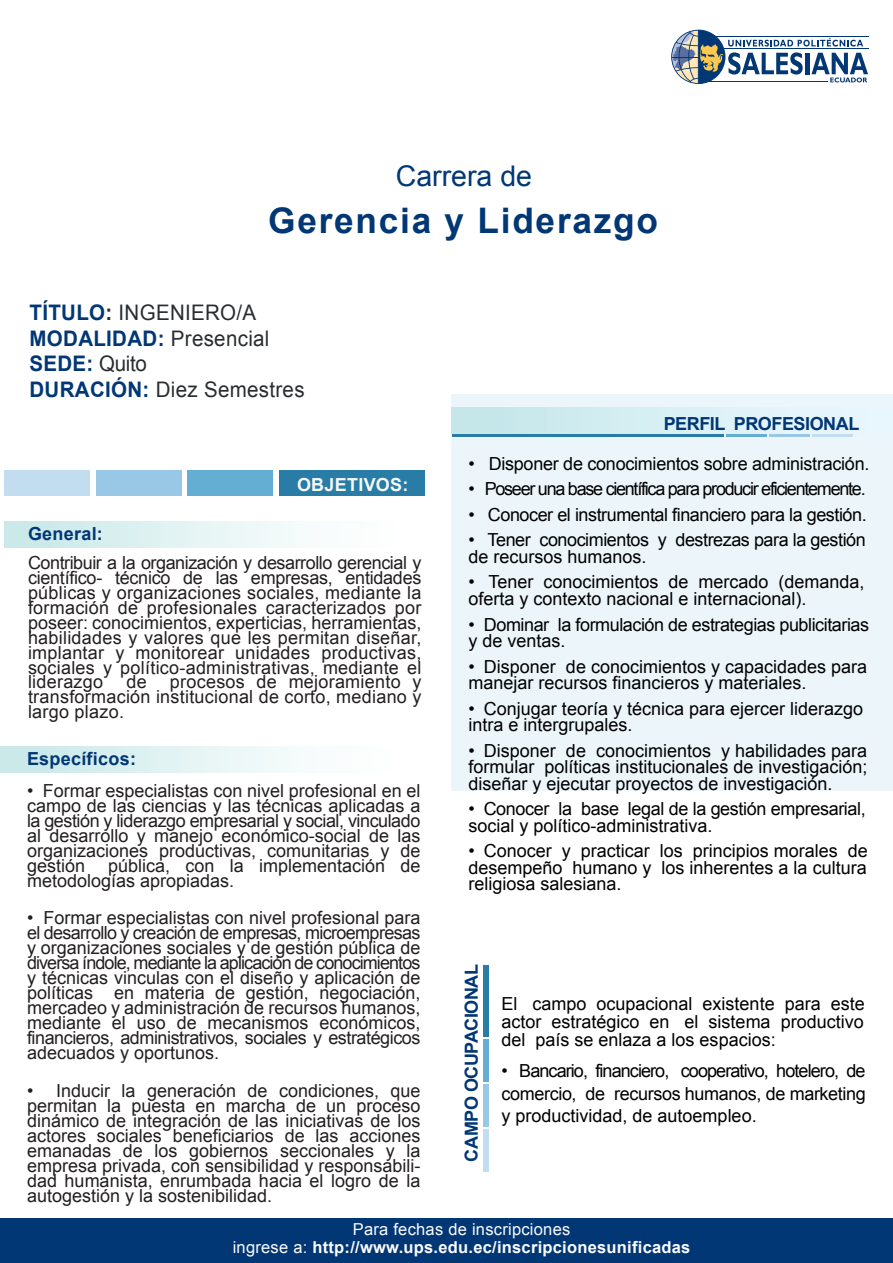
<style>
.page{position:relative;width:893px;height:1263px;background:#fff}
.page>*{position:absolute;margin:0;border:0;box-sizing:border-box;transform-origin:0 0}
.t1{font:700 35.25px "Arial";letter-spacing:.05em;color:#013775}
.t2{font:28.5px "Arial";color:#013775}
.t3{font:21.45px/25.7px "Arial";letter-spacing:.015em;color:#292d2f;scale:.96 1}
.t4{font:18px/15px "Arial";color:#231f20;text-align:justify}
.t5{font:18px/16.5px "Arial";color:#000001;text-align:justify}
.t6{font:18px/16.5px "Arial";letter-spacing:-.025em;color:#000001}
.t7{font:18px/16.5px "Arial";letter-spacing:-.02em;color:#000001}
.t8{font:18px "Arial";letter-spacing:-.07em;color:#000001}
.t9{font:700 18px "Arial";letter-spacing:-.025em;color:#013775}
.t10{font:700 18px "Arial";letter-spacing:.015em;color:#013775}
.t11{font:700 18px "Arial";letter-spacing:.015em;color:#f6f8f4}
.t12{font:700 16.5px/18px "Arial";letter-spacing:.015em;color:#fbfbfc;text-align:center}
.s1{font-weight:700;color:#013775}
.s2{font-weight:700}
.s3{font-weight:400}
</style>
<div class="page">
<div style="left:96px;top:471px;width:86px;height:25px;background:#98c8e6"></div>
<div style="left:187px;top:471px;width:86px;height:25px;background:#65aed3"></div>
<div style="left:279px;top:471px;width:146px;height:25px;background:#287ca5"></div>
<div style="left:5px;top:471px;width:85px;height:25px;background:#c2ddef"></div>
<div style="left:5px;top:522px;width:421px;height:25px;background:linear-gradient(to right,#c9e8e9,#fff)"></div>
<div style="left:0;top:747px;width:422px;height:25px;background:linear-gradient(to right,#c9e8e9,#fff)"></div>
<svg style="left:671px;top:29px;width:197px;height:55px"></svg>
<div style="left:452px;top:395px;width:441px;height:396px;background:#ecf5fa"></div>
<div style="left:0;top:1219px;width:893px;height:44px;background:#013775"></div>
<div style="left:483px;top:1084px;width:6px;height:43px;background:#98c8e6"></div>
<div style="left:483px;top:1039px;width:6px;height:43px;background:#65aed3"></div>
<div style="left:483px;top:965px;width:6px;height:71px;background:#287ca5"></div>
<div style="left:483px;top:1129px;width:6px;height:43px;background:#c2ddef"></div>
<svg style="left:769px;top:434px;width:40px;height:3px"></svg>
<svg style="left:726px;top:433px;width:40px;height:4px"></svg>
<svg style="left:452px;top:433px;width:271px;height:4px"></svg>
<svg style="left:812px;top:434px;width:40px;height:3px"></svg>
<div style="left:452px;top:408px;width:441px;height:25px;background:linear-gradient(to right,#c4e6e9,#ecf8ff)"></div>
<h2 class="t2" style="left:396px;top:158px;width:138px">Carrera de</h2>
<h1 class="t1" style="left:268px;top:198px;width:391px">Gerencia y Liderazgo</h1>
<p class="t3" style="left:30px;top:300px;width:288px"><span class="s1">TÍTULO</span><span class="s2">:</span> INGENIERO/A<br><span class="s1">MODALIDAD:</span> Presencial<br><span class="s1">SEDE:</span> Quito<br><span class="s1">DURACIÓN:</span> Diez Semestres</p>
<p class="t11" style="left:297px;top:473px;width:113px">OBJETIVOS:</p>
<p class="t10" style="left:28px;top:522px;width:76px">General:</p>
<p class="t4" style="left:28px;top:555px;width:395px">Contribuir a la organización y desarrollo gerencial y científico- técnico de las empresas, entidades públicas y organizaciones sociales, mediante la formación de profesionales caracterizados por poseer: conocimientos, experticias, herramientas, habilidades y valores que les permitan diseñar, implantar y monitorear unidades productivas, sociales y político-administrativas, mediante el liderazgo</p>
<p class="t4" style="left:28px;top:675px;width:395px;text-indent:142px">procesos de mejoramiento y transformación institucional de corto, mediano y largo plazo.</p>
<p class="t10" style="left:27px;top:747px;width:111px">Específicos:</p>
<p class="t4" style="left:27px;top:783px;width:395px">• Formar especialistas con nivel profesional en el campo de las ciencias y las técnicas aplicadas a la gestión y liderazgo empresarial y social, vinculado al desarrollo y manejo económico-social de las organizaciones productivas, comunitarias y de gestión</p>
<p class="t4" style="left:126px;top:675px;width:22px">de</p>
<p class="t4" style="left:27px;top:858px;width:395px;text-indent:81px">pública, con la implementación de metodologías apropiadas.</p>
<p class="t4" style="left:27px;top:910px;width:395px">• Formar especialistas con nivel profesional para el desarrollo y creación de empresas, microempresas y organizaciones sociales y de gestión pública de diversa índole, mediante la aplicación de conocimientos y técnicas vinculas con el diseño y aplicación de políticas en materia de gestión, negociación, mercadeo y administración de recursos humanos, mediante el uso de mecanismos económicos, financieros, administrativos, sociales y estratégicos adecuados y oportunos.</p>
<p class="t4" style="left:27px;top:1083px;width:395px">• Inducir la generación de condiciones, que permitan la puesta en marcha de un proceso dinámico de integración de las iniciativas de los actores sociales beneficiarios de las acciones emanadas de los gobiernos seccionales y la empresa privada, con sensibilidad y responsabili&shy;dad humanista, enrumbada hacia el logro de la autogestión y la sostenibilidad.</p>
<p class="t9" style="left:664px;top:412px;width:197px">PERFIL PROFESIONAL</p>
<p class="t5" style="left:468px;top:456px;width:402px">• Disponer de conocimientos sobre administración.</p>
<p class="t8" style="left:468px;top:477px;width:399px">• Poseer una base científica para producir eficientemente.</p>
<p class="t6" style="left:468px;top:507px;width:400px">• Conocer el instrumental financiero para la gestión.</p>
<p class="t6" style="left:468px;top:532px;width:399px">• Tener conocimientos y destrezas para la gestión de recursos humanos.</p>
<p class="t5" style="left:468px;top:574px;width:398px">• Tener conocimientos de mercado (demanda, oferta y contexto nacional e internacional).</p>
<p class="t6" style="left:468px;top:616px;width:402px">• Dominar la formulación de estrategias publicitarias y de ventas.</p>
<p class="t5" style="left:468px;top:658px;width:400px">• Disponer de conocimientos y capacidades para manejar recursos financieros y materiales.</p>
<p class="t5" style="left:468px;top:700px;width:396px">• Conjugar teoría y técnica para ejercer liderazgo intra e intergrupales.</p>
<p class="t5" style="left:468px;top:742px;width:401px">• Disponer de conocimientos y habilidades para formular políticas institucionales de investigación; diseñar y ejecutar proyectos de investigación.</p>
<p class="t7" style="left:468px;top:801px;width:399px">• Conocer la base legal de la gestión empresarial, social y político-administrativa.</p>
<p class="t5" style="left:468px;top:843px;width:401px">• Conocer y practicar los principios morales de desempeño humano y los inherentes a la cultura religiosa salesiana.</p>
<p class="t9" style="left:459px;top:1161px;width:199px;rotate:-90deg">CAMPO OCUPACIONAL</p>
<p class="t5" style="left:501px;top:994px;width:365px;line-height:18px">El campo ocupacional existente para este actor estratégico en el sistema productivo del país se enlaza a los espacios:</p>
<p class="t5" style="left:501px;top:1060px;width:366px;line-height:22.5px">• Bancario, financiero, cooperativo, hotelero, de comercio, de recursos humanos, de marketing y productividad, de autoempleo.</p>
<p class="t12" style="left:233px;top:1221px;width:459px"><span class="s3">Para fechas de inscripciones<br>ingrese a:</span> http://www.ups.edu.ec/inscripcionesunificadas</p>
</div>
